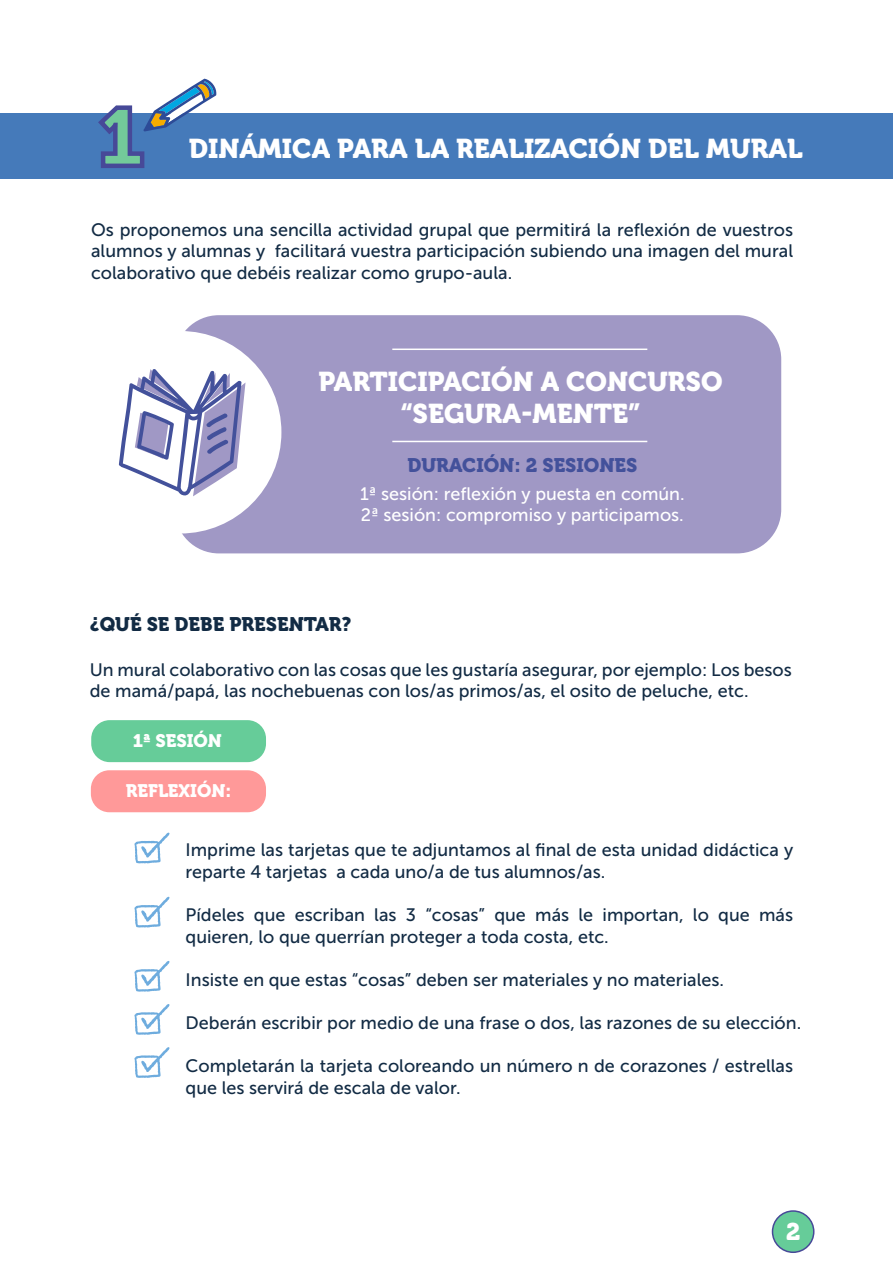
<style>
.page{position:relative;width:893px;height:1263px;background:#fff}
.page>*{position:absolute;margin:0;border:0;box-sizing:border-box;transform-origin:0 0}
.t1{font:81.3px "Museo 900";color:#73ca9a}
.t2{font:27px/32.4px "Museo 900";color:#fff;text-align:center}
.t3{font:24px "Museo 900";color:#fff}
.t4{font:19.5px "Museo 900";color:#122b44}
.t5{font:19.5px "Museo 900";color:#43519b}
.t6{font:18px/21.6px "Museo Sans 500";color:#122b44}
.t7{font:18px/21.6px "Museo Sans 500";color:#fff}
.t8{font:18px "Museo 900";color:#fff}
</style>
<div class="page">
<div style="left:772px;top:1211px;width:42px;height:41px;background:#6c9;border-radius:50%"></div>
<div style="left:772px;top:1210px;width:42px;height:43px;border:2px solid #474998;border-radius:50%"></div>
<div style="left:0;top:113px;width:893px;height:66px;background:#457aba"></div>
<svg style="left:98px;top:79px;width:119px;height:89px"></svg>
<div style="left:175px;top:315px;width:606px;height:238px;background:#a098c5;border-radius:44px"></div>
<div style="left:79px;top:331px;width:202px;height:202px;background:#fff;border-radius:50%"></div>
<svg style="left:118px;top:369px;width:127px;height:127px"></svg>
<hr style="left:392px;top:441px;width:255px;height:1px;background:#fff">
<hr style="left:392px;top:348px;width:255px;height:2px;background:#fff">
<svg style="left:134px;top:832px;width:36px;height:31px"></svg>
<svg style="left:134px;top:897px;width:36px;height:30px"></svg>
<svg style="left:134px;top:961px;width:36px;height:31px"></svg>
<svg style="left:134px;top:1004px;width:36px;height:31px"></svg>
<svg style="left:134px;top:1047px;width:36px;height:31px"></svg>
<div style="left:91px;top:770px;width:175px;height:42px;background:#f99;border-radius:18px"></div>
<div style="left:91px;top:720px;width:175px;height:42px;background:#6c9;border-radius:18px"></div>
<h1 class="t1" style="left:98px;top:91px;width:49px">1</h1>
<h2 class="t2" style="left:189px;top:133px;width:616px">DINÁMICA PARA LA REALIZACIÓN DEL MURAL</h2>
<p class="t6" style="left:91px;top:219px;width:703px;text-align:justify">Os proponemos una sencilla actividad grupal que permitirá la reflexión de vuestros alumnos y alumnas y facilitará vuestra participación subiendo una imagen del mural colaborativo que debéis realizar como grupo-aula.</p>
<h2 class="t2" style="left:318px;top:365px;width:406px">PARTICIPACIÓN A CONCURSO “SEGURA-MENTE”</h2>
<p class="t5" style="left:407px;top:454px;width:231px">DURACIÓN: 2 SESIONES</p>
<p class="t7" style="left:360px;top:483px;width:326px">1ª sesión: reflexión y puesta en común.<br>2ª sesión: compromiso y participamos.</p>
<p class="t4" style="left:90px;top:613px;width:263px">¿QUÉ SE DEBE PRESENTAR?</p>
<p class="t6" style="left:90px;top:659px;width:704px">Un mural colaborativo con las cosas que les gustaría asegurar, por ejemplo: Los besos de mamá/papá, las nochebuenas con los/as primos/as, el osito de peluche, etc.</p>
<p class="t8" style="left:133px;top:730px;width:91px">1ª SESIÓN</p>
<p class="t8" style="left:126px;top:780px;width:107px">REFLEXIÓN:</p>
<p class="t6" style="left:186px;top:839px;width:609px">Imprime las tarjetas que te adjuntamos al final de esta unidad didáctica y reparte 4 tarjetas a cada uno/a de tus alumnos/as.</p>
<p class="t6" style="left:186px;top:904px;width:609px">Pídeles que escriban las 3 “cosas” que más le importan, lo que más quieren, lo que querrían proteger a toda costa, etc.</p>
<p class="t6" style="left:186px;top:969px;width:540px">Insiste en que estas “cosas” deben ser materiales y no materiales.</p>
<p class="t6" style="left:186px;top:1012px;width:617px">Deberán escribir por medio de una frase o dos, las razones de su elección.</p>
<p class="t6" style="left:186px;top:1055px;width:609px">Completarán la tarjeta coloreando un número n de corazones / estrellas que les servirá de escala de valor.</p>
<h3 class="t3" style="left:786px;top:1218px;width:16px">2</h3>
</div>
